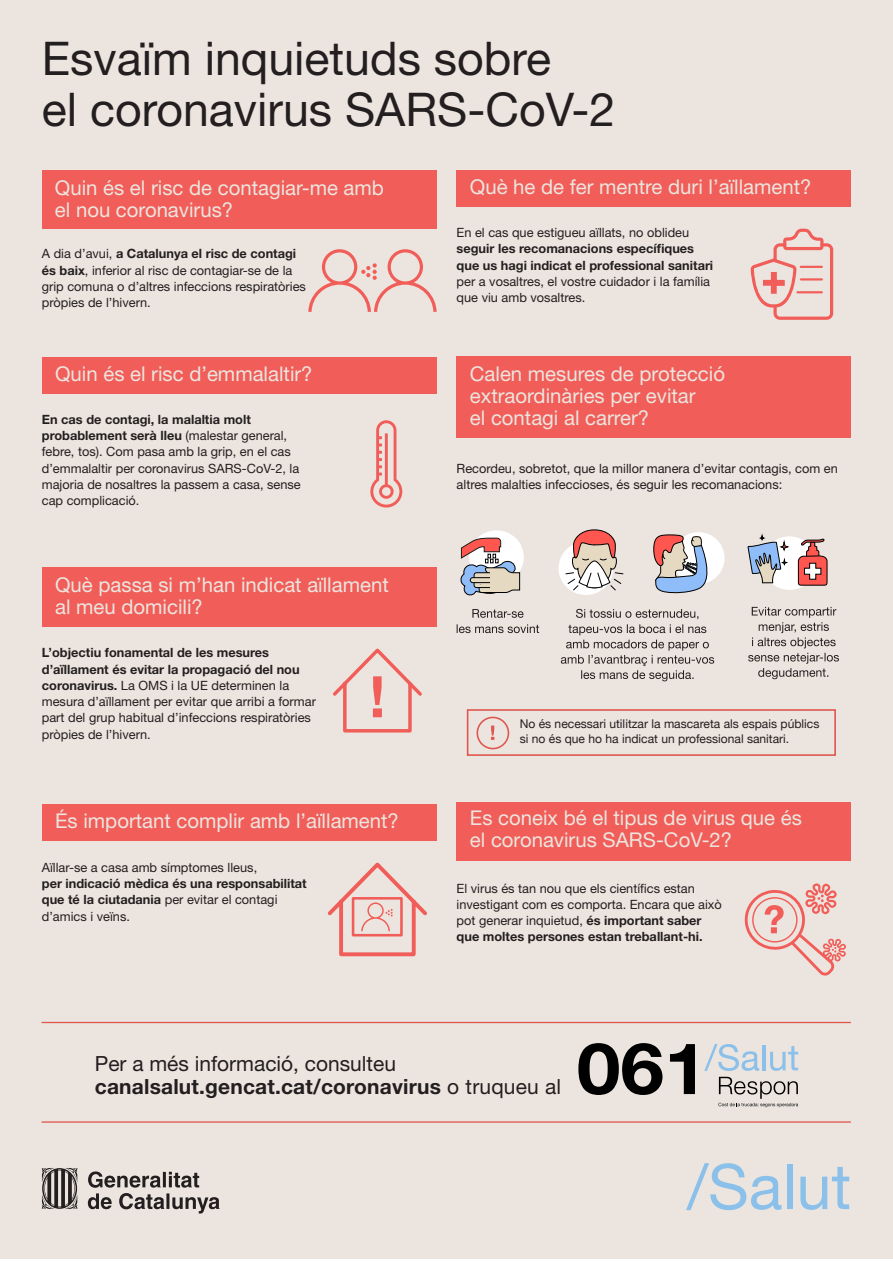
<style>
.page{position:relative;width:893px;height:1263px;background:#fff}
.page>*{position:absolute;margin:0;border:0;box-sizing:border-box;transform-origin:0 0}
.t1{font:62.85px "Helvetica Neue LT Std";color:#8ac0ea}
.t2{font:46.5px/51.2px "Helvetica Neue LT Std";color:#231f20}
.t3{font:21px/23.2px "Helvetica Neue LT Std";color:#231f20}
.t4{font:20.4px/22px "Helvetica Neue LT Std";color:#ece5df}
.t5{font:12.75px/16.4px "Helvetica Neue LT Std";color:#231f20}
.t6{font:12.15px/15.3px "Helvetica Neue";color:#231f20}
.s1{font-weight:700}
</style>
<div class="page">
<div style="left:0;top:0;width:893px;height:1258px;background:#ece5df"></div>
<svg style="left:88px;top:1171px;width:132px;height:42px"></svg>
<svg style="left:42px;top:1167px;width:35px;height:42px"></svg>
<hr style="left:42px;top:1022px;width:809px;height:1px;background:#df5750">
<hr style="left:42px;top:1121px;width:809px;height:2px;background:#df5750">
<svg style="left:578px;top:1043px;width:84px;height:52px"></svg>
<svg style="left:670px;top:1044px;width:25px;height:50px"></svg>
<svg style="left:704px;top:1044px;width:55px;height:27px"></svg>
<hr style="left:762px;top:1045px;width:3px;height:25px;background:#8ac0ea">
<svg style="left:770px;top:1046px;width:28px;height:25px"></svg>
<svg style="left:718px;top:1077px;width:80px;height:30px"></svg>
<div style="left:42px;top:357px;width:394px;height:37px;background:#f15e59"></div>
<svg style="left:370px;top:420px;width:32px;height:88px"></svg>
<div style="left:42px;top:170px;width:395px;height:59px;background:#f15e59"></div>
<svg style="left:308px;top:249px;width:129px;height:63px"></svg>
<div style="left:42px;top:567px;width:395px;height:60px;background:#f15e59"></div>
<svg style="left:333px;top:648px;width:89px;height:85px"></svg>
<div style="left:42px;top:804px;width:395px;height:37px;background:#f15e59"></div>
<svg style="left:327px;top:862px;width:100px;height:95px"></svg>
<div style="left:352px;top:897px;width:51px;height:39px;border:3px solid #f15e59"></div>
<div style="left:457px;top:170px;width:394px;height:37px;background:#f15e59"></div>
<svg style="left:750px;top:229px;width:83px;height:91px"></svg>
<div style="left:456px;top:802px;width:395px;height:59px;background:#f15e59"></div>
<svg style="left:745px;top:883px;width:101px;height:93px"></svg>
<div style="left:457px;top:357px;width:394px;height:81px;background:#f15e59"></div>
<div style="left:469px;top:530px;width:55px;height:54px;background:#fff;border-radius:50%"></div>
<svg style="left:460px;top:538px;width:60px;height:58px"></svg>
<div style="left:490px;top:572px;width:15px;height:16px;background:#e6d9c2"></div>
<div style="left:558px;top:541px;width:55px;height:54px;background:#fff;border-radius:50%"></div>
<svg style="left:566px;top:530px;width:57px;height:60px"></svg>
<div style="left:762px;top:536px;width:55px;height:54px;background:#fff;border-radius:50%"></div>
<svg style="left:748px;top:535px;width:40px;height:48px"></svg>
<svg style="left:798px;top:539px;width:29px;height:46px"></svg>
<svg style="left:457px;top:624px;width:82px;height:9px"></svg>
<svg style="left:472px;top:609px;width:51px;height:9px"></svg>
<svg style="left:561px;top:609px;width:153px;height:72px"></svg>
<svg style="left:748px;top:607px;width:91px;height:72px"></svg>
<div style="left:673px;top:532px;width:52px;height:52px;background:#fff;border-radius:50%"></div>
<svg style="left:654px;top:535px;width:61px;height:59px"></svg>
<div style="left:476px;top:717px;width:33px;height:32px;border:2px solid #df5750;border-radius:50%"></div>
<svg style="left:491px;top:725px;width:3px;height:15px"></svg>
<div style="left:467px;top:709px;width:369px;height:47px;border:2px solid #df5750"></div>
<p class="t2" style="left:42px;top:33px;width:575px">Esvaïm inquietuds sobre<br>el coronavirus SARS-CoV-2</p>
<p class="t4" style="left:55px;top:176px;width:331px">Quin és el risc de contagiar-me amb el nou coronavirus?</p>
<p class="t5" style="left:42px;top:245px;width:266px">A dia d’avui, <span class="s1">a Catalunya el risc de contagi és baix</span>, inferior al risc de contagiar-se de la grip comuna o d’altres infeccions respiratòries pròpies de l’hivern.</p>
<p class="t4" style="left:55px;top:363px;width:259px">Quin és el risc d’emmalaltir?</p>
<p class="t5" style="left:42px;top:411px;width:260px"><span class="s1">En cas de contagi, la malaltia molt probablement serà lleu</span> (malestar general, febre, tos). Com pasa amb la grip, en el cas d’emmalaltir per coronavirus SARS-CoV-2, la majoria de nosaltres la passem a casa, sense cap complicació.</p>
<p class="t4" style="left:55px;top:573px;width:335px">Què passa si m’han indicat aïllament al meu domicili?</p>
<p class="t5" style="left:42px;top:644px;width:276px"><span class="s1">L’objectiu fonamental de les mesures d’aïllament és evitar la propagació del nou coronavirus.</span> La OMS i la UE determinen la mesura d’aïllament per evitar que arribi a formar part del grup habitual d’infeccions respiratòries pròpies de l’hivern.</p>
<p class="t4" style="left:55px;top:810px;width:345px">És important complir amb l’aïllament?</p>
<p class="t5" style="left:42px;top:859px;width:266px">Aïllar-se a casa amb símptomes lleus,<br><span class="s1">per indicació mèdica és una responsabilitat que té la ciutadania</span> per evitar el contagi d’amics i veïns.</p>
<p class="t4" style="left:470px;top:176px;width:343px">Què he de fer mentre duri l’aïllament?</p>
<p class="t5" style="left:457px;top:224px;width:258px">En el cas que estigueu aïllats, no oblideu <span class="s1">seguir les recomanacions específiques que us hagi indicat el professional sanitari </span>per a vosaltres, el vostre cuidador i la família que viu amb vosaltres.</p>
<p class="t4" style="left:470px;top:363px;width:257px">Calen mesures de protecció extraordinàries per evitar<br>el contagi al carrer?</p>
<p class="t5" style="left:457px;top:460px;width:383px">Recordeu, sobretot, que la millor manera d’evitar contagis, com en altres malalties infeccioses, és seguir les recomanacions:</p>
<p class="t6" style="left:520px;top:716px;width:301px">No és necessari utilitzar la mascareta als espais públics si no és que ho ha indicat un professional sanitari.</p>
<p class="t4" style="left:470px;top:807px;width:334px">Es coneix bé el tipus de virus que és el coronavirus SARS-CoV-2?</p>
<p class="t5" style="left:457px;top:880px;width:267px">El virus és tan nou que els científics estan investigant com es comporta. Encara que això pot generar inquietud, <span class="s1">és important saber que moltes persones estan treballant-hi.</span></p>
<p class="t3" style="left:95px;top:1051px;width:468px">Per a més informació, consulteu <span class="s1">canalsalut.gencat.cat/coronavirus</span> o truqueu al</p>
<p class="t1" style="left:687px;top:1149px;width:165px">/Salut</p>
</div>
